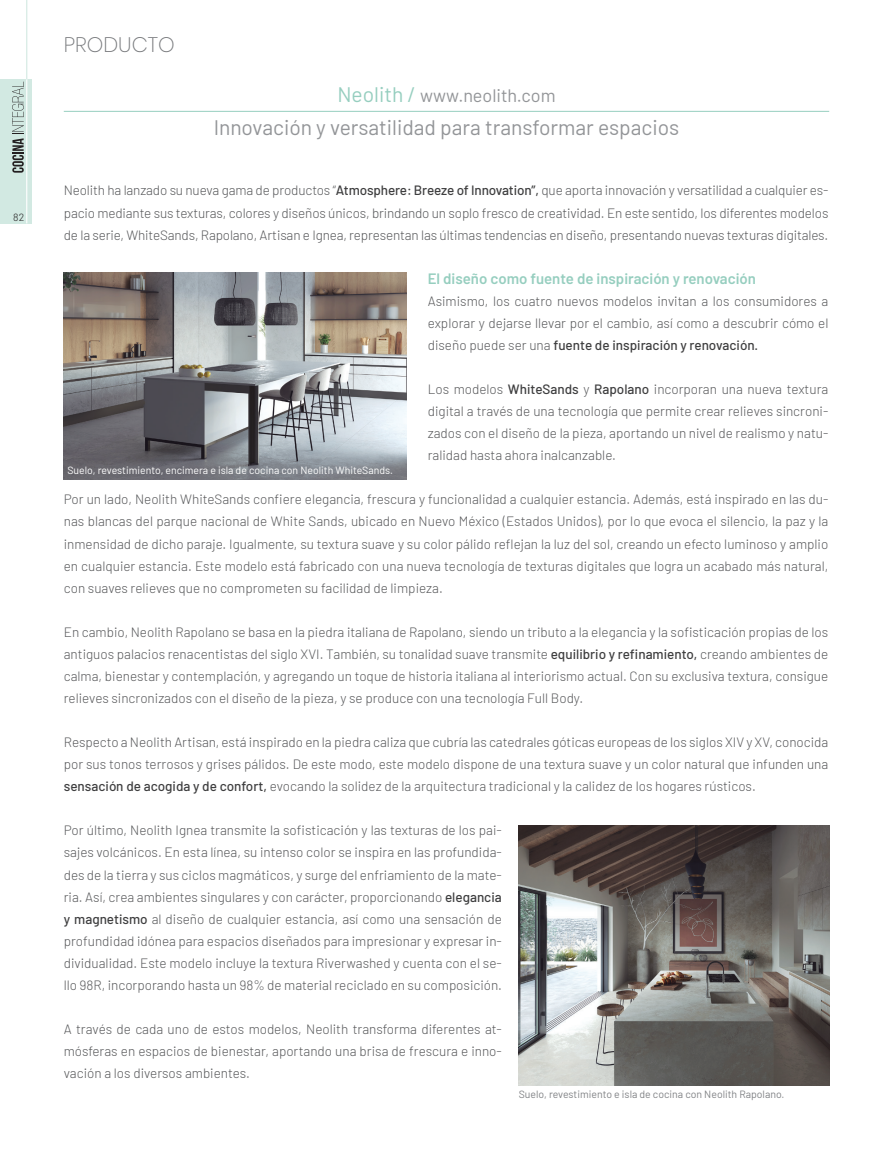
<style>
.page{position:relative;width:893px;height:1149px;background:#fff}
.page>*{position:absolute;margin:0;border:0;box-sizing:border-box;transform-origin:0 0}
.t1{font:21px "Barlow";color:#939598}
.t2{font:200 21px "Poppins";color:#76787b}
.t3{font:18px "Barlow";color:#939598}
.t4{font:600 15px "Barlow";color:#96cebf}
.t5{font:300 13.5px/22px "Barlow";color:#57585a;text-align:justify}
.t6{font:10.5px "Barlow";color:#fff}
.t7{font:10.5px "Barlow";color:#808285}
.t8{font:300 10.5px "Barlow";color:#231f20}
.s1{font-size:21px;color:#96cebf}
.s2{font-weight:500;color:#3e3e3f}
</style>
<div class="page">
<div style="left:0;top:79px;width:32px;height:144px;background:#d2e9e2"></div>
<hr style="left:26px;top:78px;width:1px;height:145px;background:#fff">
<hr style="left:26px;top:0;width:1px;height:79px;background:#d2e9e2">
<svg style="left:12px;top:82px;width:12px;height:91px"></svg>
<hr style="left:64px;top:111px;width:765px;height:1px;background:#96cebf">
<img style="left:64px;top:272px;width:342px;height:207px">
<img style="left:519px;top:825px;width:310px;height:259px">
<p class="t8" style="left:13px;top:209px;width:12px">82</p>
<h1 class="t2" style="left:64px;top:32px;width:112px">PRODUCTO</h1>
<h2 class="t3" style="left:337px;top:82px;width:220px"><span class="s1">Neolith /</span> www.neolith.com</h2>
<h1 class="t1" style="left:214px;top:112px;width:467px">Innovación y versatilidad para transformar espacios</h1>
<p class="t5" style="left:64px;top:178px;width:766px">Neolith ha lanzado su nueva gama de productos “<span class="s2">Atmosphere: Breeze of Innovation”,</span> que aporta innovación y versatilidad a cualquier es&shy;pacio mediante sus texturas, colores y diseños únicos, brindando un soplo fresco de creatividad. En este sentido, los diferentes modelos de la serie, WhiteSands, Rapolano, Artisan e Ignea, representan las últimas tendencias en diseño, presentando nuevas texturas digitales.</p>
<p class="t4" style="left:428px;top:267px;width:330px">El diseño como fuente de inspiración y renovación</p>
<p class="t5" style="left:428px;top:289px;width:402px">Asimismo, los cuatro nuevos modelos invitan a los consumidores a explorar y dejarse llevar por el cambio, así como a descubrir cómo el diseño puede ser una <span class="s2">fuente de inspiración y renovación.</span></p>
<p class="t5" style="left:428px;top:377px;width:402px">Los modelos <span class="s2">WhiteSands</span> y <span class="s2">Rapolano</span> incorporan una nueva textura digital a través de una tecnología que permite crear relieves sincroni&shy;zados con el diseño de la pieza, aportando un nivel de realismo y natu&shy;ralidad hasta ahora inalcanzable.</p>
<p class="t5" style="left:64px;top:487px;width:766px">Por un lado, Neolith WhiteSands confiere elegancia, frescura y funcionalidad a cualquier estancia. Además, está inspirado en las du&shy;nas blancas del parque nacional de White Sands, ubicado en Nuevo México (Estados Unidos), por lo que evoca el silencio, la paz y la inmensidad de dicho paraje. Igualmente, su textura suave y su color pálido reflejan la luz del sol, creando un efecto luminoso y amplio en cualquier estancia. Este modelo está fabricado con una nueva tecnología de texturas digitales que logra un acabado más natural, con suaves relieves que no comprometen su facilidad de limpieza.</p>
<p class="t5" style="left:64px;top:619px;width:766px">En cambio, Neolith Rapolano se basa en la piedra italiana de Rapolano, siendo un tributo a la elegancia y la sofisticación propias de los antiguos palacios renacentistas del siglo XVI. También, su tonalidad suave transmite <span class="s2">equilibrio y refinamiento,</span> creando ambientes de calma, bienestar y contemplación, y agregando un toque de historia italiana al interiorismo actual. Con su exclusiva textura, consigue relieves sincronizados con el diseño de la pieza, y se produce con una tecnología Full Body.</p>
<p class="t5" style="left:64px;top:730px;width:766px">Respecto a Neolith Artisan, está inspirado en la piedra caliza que cubría las catedrales góticas europeas de los siglos XIV y XV, conocida por sus tonos terrosos y grises pálidos. De este modo, este modelo dispone de una textura suave y un color natural que infunden una <span class="s2">sensación de acogida y de confort,</span> evocando la solidez de la arquitectura tradicional y la calidez de los hogares rústicos.</p>
<p class="t5" style="left:64px;top:818px;width:440px">Por último, Neolith Ignea transmite la sofisticación y las texturas de los pai&shy;sajes volcánicos. En esta línea, su intenso color se inspira en las profundida&shy;des de la tierra y sus ciclos magmáticos, y surge del enfriamiento de la mate&shy;ria. Así, crea ambientes singulares y con carácter, proporcionando <span class="s2">elegancia y magnetismo</span> al diseño de cualquier estancia, así como una sensación de profundidad idónea para espacios diseñados para impresionar y expresar in&shy;dividualidad. Este modelo incluye la textura Riverwashed y cuenta con el se&shy;llo 98R, incorporando hasta un 98% de material reciclado en su composición.</p>
<p class="t5" style="left:64px;top:1016px;width:440px">A través de cada uno de estos modelos, Neolith transforma diferentes at&shy;mósferas en espacios de bienestar, aportando una brisa de frescura e inno&shy;vación a los diversos ambientes.</p>
<p class="t6" style="left:67px;top:462px;width:327px">Suelo, revestimiento, encimera e isla de cocina con Neolith WhiteSands.</p>
<p class="t7" style="left:519px;top:1086px;width:267px">Suelo, revestimiento e isla de cocina con Neolith Rapolano.</p>
</div>
